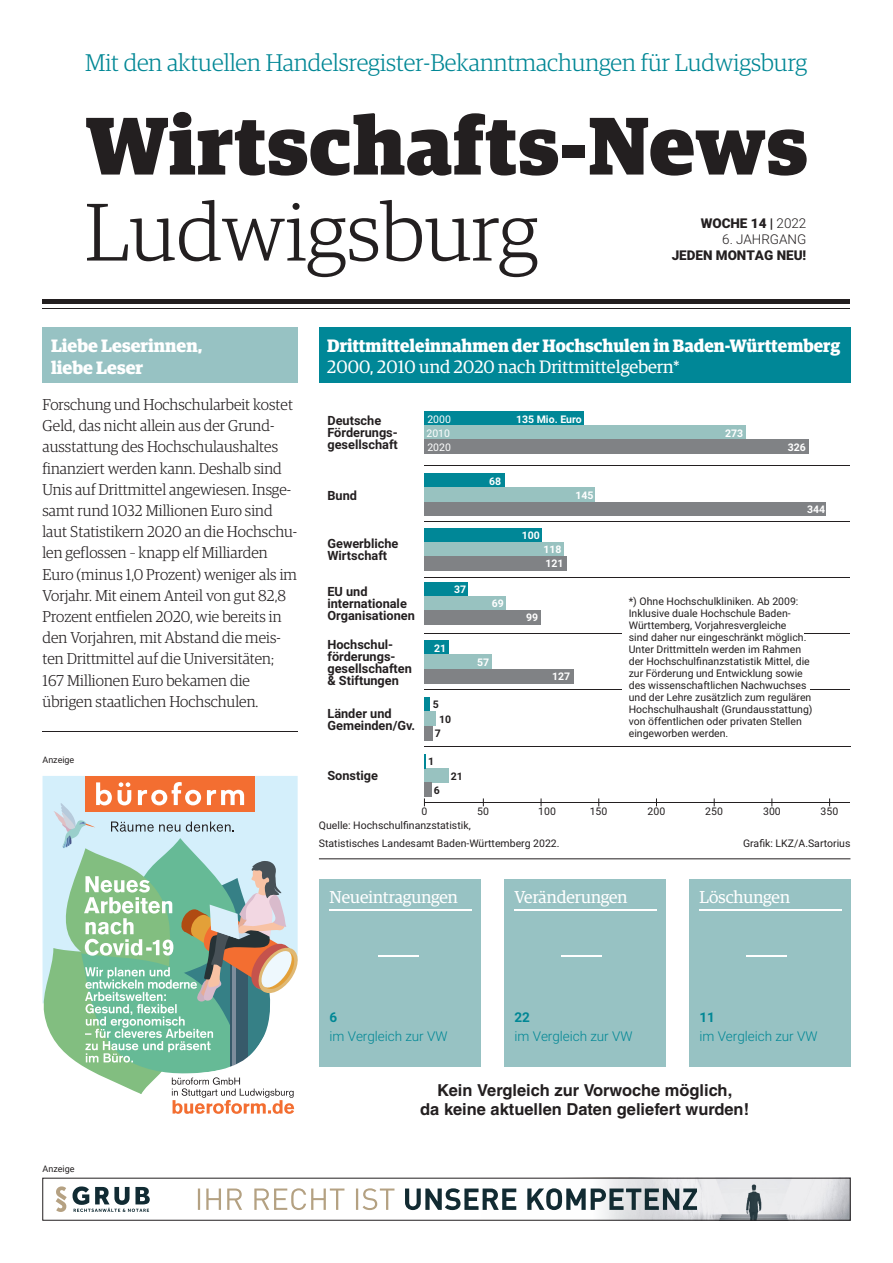
<style>
.page{position:relative;width:893px;height:1263px;background:#fff}
.page>*{position:absolute;margin:0;border:0;box-sizing:border-box;transform-origin:0 0}
.t1{font:81.75px/85.9px "Guardian Egyp Black Standard,Extra Bold,normal 00";letter-spacing:.01em;color:#231f20}
.t2{font:73.5px "Guardian Egyp Thin Standard,275,normal 00";color:#fff}
.t3{font:24.15px "Guardian Egyp Light Standard,Light,normal 00";color:#008795}
.t4{font:700 18px/21px "Guardian Egyp";color:#fff;scale:.96 1}
.t5{font:18px/22.4px "Guardian Egyp Bold Standard,Bold,normal 00";color:#fff}
.t6{font:17.25px "Guardian Egyp Regular Standard,Normal,normal 00";color:#fff}
.t7{font:700 16.5px/19px "Helvetica";color:#231f20;text-align:center}
.t8{font:15.75px/21.1px "Guardian Egyp Light Standard,Light,normal 00";color:#231f20}
.t9{font:13.5px/18.3px "Roboto Light Standard,Light,normal 00";color:#008795}
.t10{font:13.5px/16.4px "Roboto Black Standard,Black,normal 00";color:#231f20;text-align:right}
.t11{font:700 12.75px/12px "Roboto";color:#231f20}
.t12{font:10.5px/12px "Roboto Regular 00";color:#231f20}
.t13{font:700 10.5px/14.1px "Roboto";letter-spacing:-.005em;color:#fff}
.t14{font:10.5px/14.1px "Roboto Regular 00";color:#fff;text-align:justify}
.t15{font:700 10.5px/14.1px "Roboto";color:#231f20}
.t16{font:9px "Roboto";color:#231f20}
.t17{font:9px "Roboto Standard,Normal,normal 00";letter-spacing:-.005em;color:#231f20}
.s1{font-family:"Guardian Egyp Light Standard,Light,normal 00"}
.s2{font-family:"Roboto Light Standard,Light,normal 00"}
.s3{font-weight:400}
.s4{font-family:"Roboto Regular 02"}
.s5{font-family:"Roboto Regular 01"}
.s6{font-family:"Roboto Standard,Bold,normal 00"}
</style>
<div class="page">
<img style="left:602px;top:1180px;width:246px;height:38px">
<svg style="left:405px;top:1188px;width:292px;height:22px"></svg>
<svg style="left:198px;top:1188px;width:196px;height:22px"></svg>
<svg style="left:56px;top:1186px;width:11px;height:26px"></svg>
<svg style="left:73px;top:1186px;width:77px;height:26px"></svg>
<hr style="left:43px;top:308px;width:807px;height:1px;background:#231f20">
<div style="left:43px;top:299px;width:807px;height:5px;background:#231f20"></div>
<hr style="left:43px;top:731px;width:255px;height:1px;background:#231f20">
<div style="left:43px;top:327px;width:255px;height:56px;background:#97c2c3"></div>
<div style="left:319px;top:879px;width:161px;height:187px;background:#97c2c3"></div>
<hr style="left:330px;top:909px;width:142px;height:2px;background:#fff">
<div style="left:504px;top:879px;width:161px;height:187px;background:#97c2c3"></div>
<hr style="left:514px;top:909px;width:143px;height:2px;background:#fff">
<div style="left:689px;top:879px;width:161px;height:187px;background:#97c2c3"></div>
<hr style="left:699px;top:909px;width:143px;height:2px;background:#fff">
<hr style="left:319px;top:858px;width:531px;height:1px;background:#231f20">
<div style="left:85px;top:776px;width:170px;height:35px;background:#f36e31"></div>
<svg style="left:43px;top:782px;width:255px;height:332px"></svg>
<div style="left:319px;top:327px;width:531px;height:56px;background:#008797"></div>
<div style="left:424px;top:411px;width:159px;height:15px;background:#008797"></div>
<div style="left:424px;top:474px;width:81px;height:14px;background:#008797"></div>
<div style="left:424px;top:528px;width:118px;height:14px;background:#008797"></div>
<div style="left:424px;top:582px;width:44px;height:14px;background:#008797"></div>
<div style="left:424px;top:641px;width:25px;height:14px;background:#008797"></div>
<div style="left:424px;top:698px;width:6px;height:14px;background:#008797"></div>
<hr style="left:424px;top:465px;width:426px;height:1px;background:#231f20">
<hr style="left:424px;top:521px;width:425px;height:1px;background:#231f20">
<hr style="left:424px;top:577px;width:425px;height:1px;background:#231f20">
<hr style="left:424px;top:633px;width:198px;height:1px;background:#231f20">
<hr style="left:424px;top:690px;width:198px;height:1px;background:#231f20">
<hr style="left:424px;top:746px;width:426px;height:1px;background:#231f20">
<hr style="left:424px;top:802px;width:425px;height:1px;background:#231f20">
<div style="left:424px;top:426px;width:322px;height:14px;background:#98c2c0"></div>
<div style="left:424px;top:488px;width:171px;height:14px;background:#98c2c0"></div>
<div style="left:424px;top:542px;width:139px;height:14px;background:#98c2c0"></div>
<div style="left:424px;top:596px;width:82px;height:14px;background:#98c2c0"></div>
<div style="left:424px;top:655px;width:68px;height:14px;background:#98c2c0"></div>
<div style="left:424px;top:712px;width:12px;height:14px;background:#98c2c0"></div>
<div style="left:424px;top:768px;width:25px;height:14px;background:#98c2c0"></div>
<div style="left:424px;top:440px;width:384px;height:14px;background:#808285"></div>
<div style="left:424px;top:502px;width:402px;height:14px;background:#808285"></div>
<div style="left:424px;top:556px;width:143px;height:14px;background:#808285"></div>
<div style="left:424px;top:610px;width:117px;height:14px;background:#808285"></div>
<div style="left:424px;top:669px;width:150px;height:14px;background:#808285"></div>
<div style="left:424px;top:726px;width:9px;height:14px;background:#808285"></div>
<div style="left:424px;top:783px;width:7px;height:14px;background:#808285"></div>
<svg style="left:424px;top:754px;width:2px;height:14px"></svg>
<hr style="left:810px;top:690px;width:39px;height:1px;background:#231f20">
<hr style="left:806px;top:633px;width:43px;height:1px;background:#231f20">
<p class="t3" style="left:85px;top:47px;width:724px">Mit den aktuellen Handelsregister-Bekanntmachungen für Ludwigsburg</p>
<p class="t1" style="left:85px;top:94px;width:724px">Wirtschafts-News<br><span class="s1">Ludwigsburg</span></p>
<p class="t10" style="left:701px;top:216px;width:107px">WOCHE 14 | <span class="s2">2022</span></p>
<p class="t10" style="left:672px;top:232px;width:136px"><span class="s2">6. JAHRGANG<br></span>JEDEN MONTAG NEU!</p>
<p class="t5" style="left:51px;top:333px;width:153px">Liebe Leserinnen, liebe Leser</p>
<p class="t8" style="left:43px;top:393px;width:256px">Forschung und Hochschularbeit kostet Geld, das nicht allein aus der Grund&shy;ausstattung des Hochschulaushaltes finanziert werden kann. Deshalb sind Unis auf Drittmittel angewiesen. Insge&shy;samt rund 1032 Millionen Euro sind laut Statistikern 2020 an die Hochschu&shy;len geflossen – knapp elf Milliarden Euro (minus 1,0 Prozent) weniger als im Vorjahr. Mit einem Anteil von gut 82,8<br>Prozent entfielen 2020, wie bereits in den Vorjahren, mit Abstand die meis&shy;ten Drittmittel auf die Universitäten; 167 Millionen Euro bekamen die übrigen staatlichen Hochschulen.</p>
<p class="t17" style="left:43px;top:756px;width:33px">Anzeige</p>
<p class="t16" style="left:43px;top:1162px;width:34px">Anzeige</p>
<p class="t4" style="left:327px;top:334px;width:536px">Drittmitteleinnahmen der Hochschulen in Baden-Württemberg<br><span class="s3">2000, 2010 und 2020 nach Drittmittelgebern*</span></p>
<p class="t11" style="left:327px;top:416px;width:72px">Deutsche<br>Förderungs&shy;gesellschaft</p>
<p class="t11" style="left:327px;top:490px;width:31px">Bund</p>
<p class="t11" style="left:327px;top:539px;width:73px">Gewerbliche<br>Wirtschaft</p>
<p class="t11" style="left:327px;top:587px;width:89px">EU und internationale<br>Organisationen</p>
<p class="t11" style="left:327px;top:639px;width:86px">Hochschul&shy;förderungs&shy;gesellschaften &amp; Stiftungen</p>
<p class="t11" style="left:327px;top:708px;width:89px">Länder und<br>Gemeinden/Gv.</p>
<p class="t13" style="left:516px;top:413px;width:67px">135 Mio. Euro</p>
<p class="t14" style="left:426px;top:412px;width:26px">2000<br>2010<br>2020</p>
<p class="t13" style="left:725px;top:427px;width:20px">273</p>
<p class="t13" style="left:788px;top:441px;width:20px">326</p>
<p class="t13" style="left:489px;top:475px;width:14px">68</p>
<p class="t13" style="left:575px;top:489px;width:20px">145</p>
<p class="t13" style="left:807px;top:503px;width:20px">344</p>
<p class="t13" style="left:522px;top:529px;width:20px">100</p>
<p class="t13" style="left:543px;top:543px;width:22px">118<br>121</p>
<p class="t13" style="left:454px;top:583px;width:14px">37</p>
<p class="t12" style="left:629px;top:596px;width:171px">*) Ohne Hochschulkliniken. Ab 2009:<br>Inklusive duale Hochschule Baden-<br>W<span class="s4">ü</span>rttemberg, Vorjahresvergleiche</p>
<p class="t12" style="left:629px;top:644px;width:185px">Unter Drittmitteln werden im Rahmen der Hochschul<span class="s5">fi</span>nanzstatistik Mittel, die zur F<span class="s4">ö</span>rderung und Entwicklung sowie des wissenschaftlichen Nachwuchses und der Lehre zus<span class="s4">ä</span>tzlich zum regul<span class="s4">ä</span>ren Hochschulhaushalt (Grundausstattung) von <span class="s4">ö</span>ffentlichen oder privaten Stellen eingeworben werden.</p>
<p class="t13" style="left:492px;top:597px;width:14px">69</p>
<p class="t13" style="left:526px;top:611px;width:14px">99</p>
<p class="t12" style="left:629px;top:632px;width:179px">sind daher nur eingeschr<span class="s4">ä</span>nkt m<span class="s4">ö</span>glich.</p>
<p class="t13" style="left:434px;top:642px;width:14px">21</p>
<p class="t13" style="left:477px;top:656px;width:14px">57</p>
<p class="t13" style="left:552px;top:670px;width:20px">127</p>
<p class="t15" style="left:433px;top:698px;width:8px">5</p>
<p class="t15" style="left:435px;top:713px;width:18px;text-indent:4px">10<br>7</p>
<p class="t15" style="left:428px;top:755px;width:8px">1</p>
<p class="t11" style="left:327px;top:771px;width:52px">Sonstige</p>
<p class="t12" style="left:319px;top:817px;width:242px;line-height:18px">Quelle: Hochschul<span class="s5">fi</span>nanzstatistik,<br>Statistisches Landesamt Baden-W<span class="s4">ü</span>rttemberg 2022.</p>
<p class="t15" style="left:451px;top:769px;width:14px">21</p>
<p class="t15" style="left:434px;top:784px;width:8px">6</p>
<p class="t12" style="left:422px;top:806px;width:7px">0</p>
<p class="t12" style="left:477px;top:805px;width:13px">50</p>
<p class="t12" style="left:538px;top:806px;width:19px">100</p>
<p class="t12" style="left:590px;top:806px;width:19px">150</p>
<p class="t12" style="left:648px;top:806px;width:19px">200</p>
<p class="t12" style="left:705px;top:806px;width:19px">250</p>
<p class="t12" style="left:763px;top:806px;width:19px">300</p>
<p class="t12" style="left:821px;top:806px;width:19px">350</p>
<p class="t12" style="left:743px;top:838px;width:109px">Gra<span class="s5">fi</span>k: LKZ/A.Sartorius</p>
<p class="t6" style="left:330px;top:885px;width:130px">Neueintragungen</p>
<p class="t6" style="left:514px;top:885px;width:115px">Veränderungen</p>
<p class="t6" style="left:699px;top:885px;width:92px">Löschungen</p>
<p class="t2" style="left:376px;top:905px;width:46px">—</p>
<p class="t2" style="left:559px;top:905px;width:46px">—</p>
<p class="t2" style="left:744px;top:905px;width:46px">—</p>
<p class="t9" style="left:330px;top:1009px;width:119px"><span class="s6">6<br></span>im Vergleich zur VW</p>
<p class="t9" style="left:514px;top:1009px;width:119px"><span class="s6">22<br></span>im Vergleich zur VW</p>
<p class="t9" style="left:699px;top:1009px;width:119px"><span class="s6">11<br></span>im Vergleich zur VW</p>
<p class="t7" style="left:420px;top:1081px;width:330px">Kein Vergleich zur Vorwoche möglich,<br>da keine aktuellen Daten geliefert wurden!</p>
</div>
